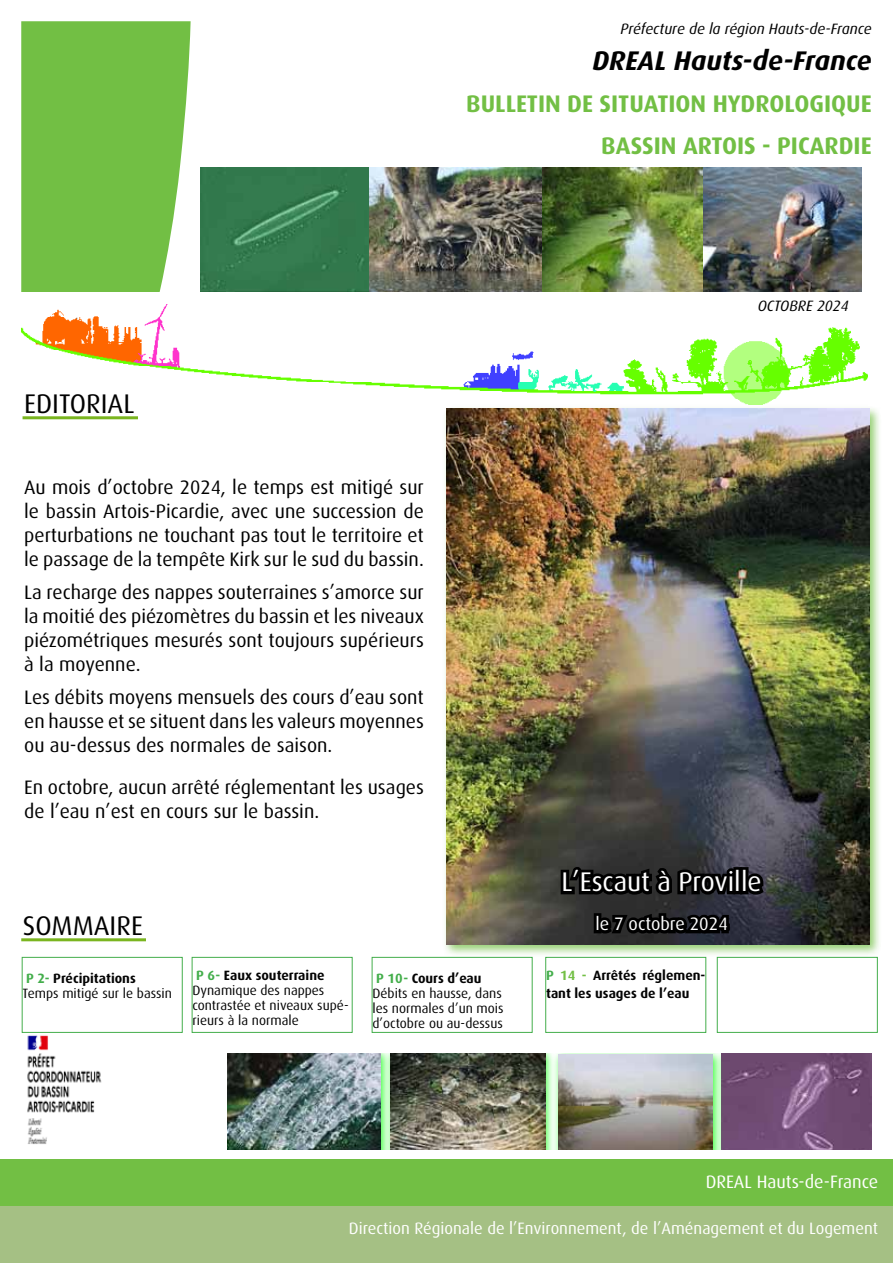
<style>
.page{position:relative;width:893px;height:1263px;background:#fff}
.page>*{position:absolute;margin:0;border:0;box-sizing:border-box;transform-origin:0 0}
.t1{font:italic 700 27px "Dax OT";color:#000}
.t2{font:27px "Dax OT";color:#000}
.t3{font:27px "Dax OT";color:#fff}
.t4{font:700 24px/42px "Dax OT";color:#72bf44;text-align:right}
.t5{font:19.5px/24px "Dax OT";color:#000;text-align:justify}
.t6{font:18px "Dax OT";color:#fff}
.t7{font:16.5px "Dax OT";color:#fff}
.t8{font:italic 15px "Dax OT";color:#000}
.t9{font:13.5px/15px "Dax OT";color:#000}
.t10{font:700 13.5px/18px "Dax OT";color:#000}
.s1{font-weight:700;color:#41ad49}
.s2{font-weight:700}
.s3{color:#41ad49}
.s4{color:#72bf44}
</style>
<div class="page">
<svg style="left:21px;top:21px;width:170px;height:270px;background:#7cc351"></svg>
<img style="left:702px;top:168px;width:160px;height:123px">
<img style="left:541px;top:168px;width:161px;height:123px">
<img style="left:200px;top:168px;width:341px;height:123px">
<div style="left:0;top:1205px;width:893px;height:58px;background:#a5c084"></div>
<div style="left:0;top:1159px;width:893px;height:46px;background:#72bf44"></div>
<div style="left:384px;top:1053px;width:173px;height:97px;background:#0f0;opacity:.75"></div>
<img style="left:392px;top:1053px;width:153px;height:97px">
<div style="left:228px;top:1053px;width:164px;height:97px;background:#0f0;opacity:.75"></div>
<img style="left:228px;top:1053px;width:153px;height:97px">
<img style="left:724px;top:1054px;width:148px;height:96px">
<div style="left:551px;top:1053px;width:173px;height:97px;background:#0f0;opacity:.75"></div>
<img style="left:558px;top:1055px;width:155px;height:95px">
<img style="left:21px;top:304px;width:847px;height:100px">
<hr style="left:21px;top:938px;width:125px;height:3px;background:#7ab51f">
<img style="left:21px;top:1022px;width:81px;height:122px">
<div style="left:442px;top:405px;width:439px;height:552px;background:#72bf44;opacity:.75"></div>
<img style="left:446px;top:409px;width:423px;height:536px">
<svg style="left:558px;top:863px;width:177px;height:35px;background:#171718"></svg>
<div style="left:727px;top:868px;width:8px;height:9px;border:6px solid #000;border-radius:50%"></div>
<div style="left:727px;top:874px;width:8px;height:20px;border:6px solid #000"></div>
<div style="left:733px;top:867px;width:9px;height:27px;border:6px solid #000"></div>
<div style="left:740px;top:867px;width:8px;height:27px;border:6px solid #000"></div>
<svg style="left:743px;top:870px;width:24px;height:27px"></svg>
<div style="left:594px;top:913px;width:7px;height:20px;border:6px solid #000"></div>
<svg style="left:595px;top:910px;width:138px;height:29px;background:#141517"></svg>
<div style="left:22px;top:957px;width:161px;height:76px;border:1px solid #41ad49"></div>
<div style="left:192px;top:957px;width:161px;height:76px;border:1px solid #41ad49"></div>
<div style="left:372px;top:957px;width:161px;height:76px;border:1px solid #41ad49"></div>
<div style="left:545px;top:957px;width:161px;height:76px;border:1px solid #41ad49"></div>
<div style="left:717px;top:957px;width:161px;height:76px;border:1px solid #41ad49"></div>
<hr style="left:23px;top:416px;width:114px;height:3px;background:#7ab51f">
<p class="t8" style="left:620px;top:21px;width:253px">Préfecture de la région Hauts-de-France</p>
<h1 class="t1" style="left:592px;top:46px;width:281px">DREAL Hauts-de-France</h1>
<p class="t4" style="left:466px;top:83px;width:407px">BULLETIN DE SITUATION HYDROLOGIQUE<br>BASSIN ARTOIS - PICARDIE</p>
<h1 class="t2" style="left:24px;top:389px;width:112px">EDITORIAL</h1>
<p class="t5" style="left:24px;top:475px;width:401px">Au mois d’octobre 2024, le temps est mitigé sur le bassin Artois-Picardie, avec une succession de perturbations ne touchant pas tout le territoire et le passage de la tempête Kirk sur le sud du bassin.</p>
<p class="t5" style="left:24px;top:580px;width:401px">La recharge des nappes souterraines s’amorce sur la moitié des piézomètres du bassin et les niveaux piézométriques mesurés sont toujours supérieurs à la moyenne.</p>
<p class="t5" style="left:24px;top:685px;width:401px">Les débits moyens mensuels des cours d’eau sont en hausse et se situent dans les valeurs moyennes ou au-dessus des normales de saison.</p>
<p class="t5" style="left:24px;top:775px;width:401px">En octobre, aucun arrêté réglementant les usages de l’eau n’est en cours sur le bassin.</p>
<h1 class="t2" style="left:23px;top:911px;width:122px">SOMMAIRE</h1>
<p class="t8" style="left:758px;top:297px;width:92px">OCTOBRE 2024</p>
<h1 class="t3" style="left:561px;top:867px;width:202px">L’Escaut à Proville</h1>
<p class="t6" style="left:595px;top:914px;width:134px">le 7 octobre 2024</p>
<p class="t9" style="left:23px;top:971px;width:151px"><span class="s1">P 2-</span> <span class="s2">Précipitations<br></span>Temps mitigé sur le bassin</p>
<p class="t9" style="left:192px;top:968px;width:158px"><span class="s1">P 6-</span> <span class="s2">Eaux souterraine<br></span>Dynamique des nappes contrastée et niveaux supé&shy;rieurs à la normale</p>
<p class="t9" style="left:372px;top:971px;width:133px"><span class="s1">P 10-</span> <span class="s2">Cours d’eau<br></span>Débits en hausse, dans les normales d’un mois d’octobre ou au-dessus</p>
<p class="t10" style="left:546px;top:967px;width:161px"><span class="s3">P</span> <span class="s4">14 -</span> Arrêtés réglemen&shy;tant les usages de l’eau</p>
<p class="t6" style="left:706px;top:1171px;width:174px">DREAL Hauts-de-France</p>
<p class="t7" style="left:349px;top:1219px;width:531px">Direction Régionale de l’Environnement, de l’Aménagement et du Logement</p>
</div>
